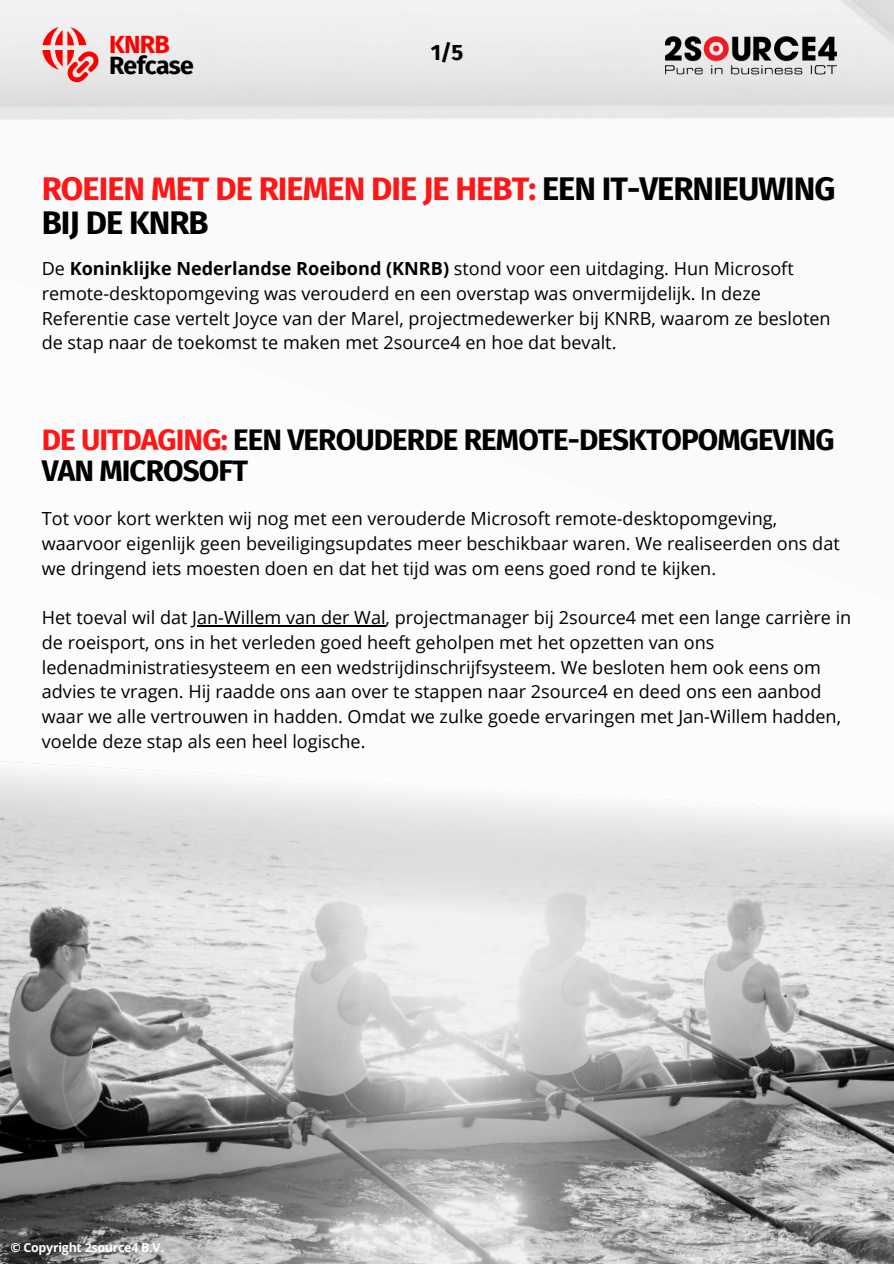
<style>
.page{position:relative;width:894px;height:1264px;background:#fff}
.page>*{position:absolute;margin:0;border:0;box-sizing:border-box;transform-origin:0 0}
.t1{font:700 32.55px/34.8px "Fira Sans";letter-spacing:-.03em;color:#ff1616}
.t2{font:700 29.55px/31.5px "Fira Sans";letter-spacing:-.03em;color:#000}
.t3{font:700 24.9px "Fira Sans";letter-spacing:-.03em;color:#000}
.t4{font:700 24.9px "Fira Sans";color:#f00}
.t5{font:700 22.05px "Fira Sans";color:#000}
.t6{font:18px/24.8px "Open Sans";color:#000}
.t7{font:700 12.45px "Open Sans";letter-spacing:-.025em;color:#fff}
.s1{color:#000}
.s2{font-weight:700}
.s3{color:#ff1616}
</style>
<div class="page">
<img style="left:0;top:0;width:893px;height:627px">
<img style="left:665px;top:36px;width:171px;height:39px">
<svg style="left:42px;top:27px;width:56px;height:55px;background:#f19b9b"></svg>
<img style="left:0;top:940px;width:893px;height:323px">
<svg style="left:0;top:761px;width:893px;height:179px;fill:#e3e3e3"></svg>
<hr style="left:192px;top:625px;width:193px;height:1px;background:#000">
<h3 class="t4" style="left:109px;top:30px;width:62px">KNRB</h3>
<h3 class="t3" style="left:109px;top:51px;width:86px">Refcase</h3>
<p class="t5" style="left:431px;top:40px;width:34px">1/5</p>
<h1 class="t1" style="left:42px;top:171px;width:795px">ROEIEN MET DE RIEMEN DIE JE HEBT: <span class="s1">EEN IT-VERNIEUWING<br>BIJ DE KNRB</span></h1>
<p class="t6" style="left:42px;top:256px;width:790px">De <span class="s2">Koninklijke Nederlandse Roeibond (KNRB)</span> stond voor een uitdaging. Hun Microsoft remote-desktopomgeving was verouderd en een overstap was onvermijdelijk. In deze Referentie case vertelt Joyce van der Marel, projectmedewerker bij KNRB, waarom ze besloten de stap naar de toekomst te maken met 2source4 en hoe dat bevalt.</p>
<h2 class="t2" style="left:42px;top:424px;width:794px"><span class="s3">DE UITDAGING:</span> EEN VEROUDERDE REMOTE-DESKTOPOMGEVING<br>VAN MICROSOFT</h2>
<p class="t6" style="left:42px;top:505px;width:799px">Tot voor kort werkten wij nog met een verouderde Microsoft remote-desktopomgeving, waarvoor eigenlijk geen beveiligingsupdates meer beschikbaar waren. We realiseerden ons dat we dringend iets moesten doen en dat het tijd was om eens goed rond te kijken.</p>
<p class="t6" style="left:42px;top:604px;width:810px">Het toeval wil dat Jan-Willem van der Wal, projectmanager bij 2source4 met een lange carrière in de roeisport, ons in het verleden goed heeft geholpen met het opzetten van ons ledenadministratiesysteem en een wedstrijdinschrijfsysteem. We besloten hem ook eens om advies te vragen. Hij raadde ons aan over te stappen naar 2source4 en deed ons een aanbod waar we alle vertrouwen in hadden. Omdat we zulke goede ervaringen met Jan-Willem hadden, voelde deze stap als een heel logische.</p>
<p class="t7" style="left:11px;top:1238px;width:155px">© Copyright 2source4 B.V.</p>
</div>
